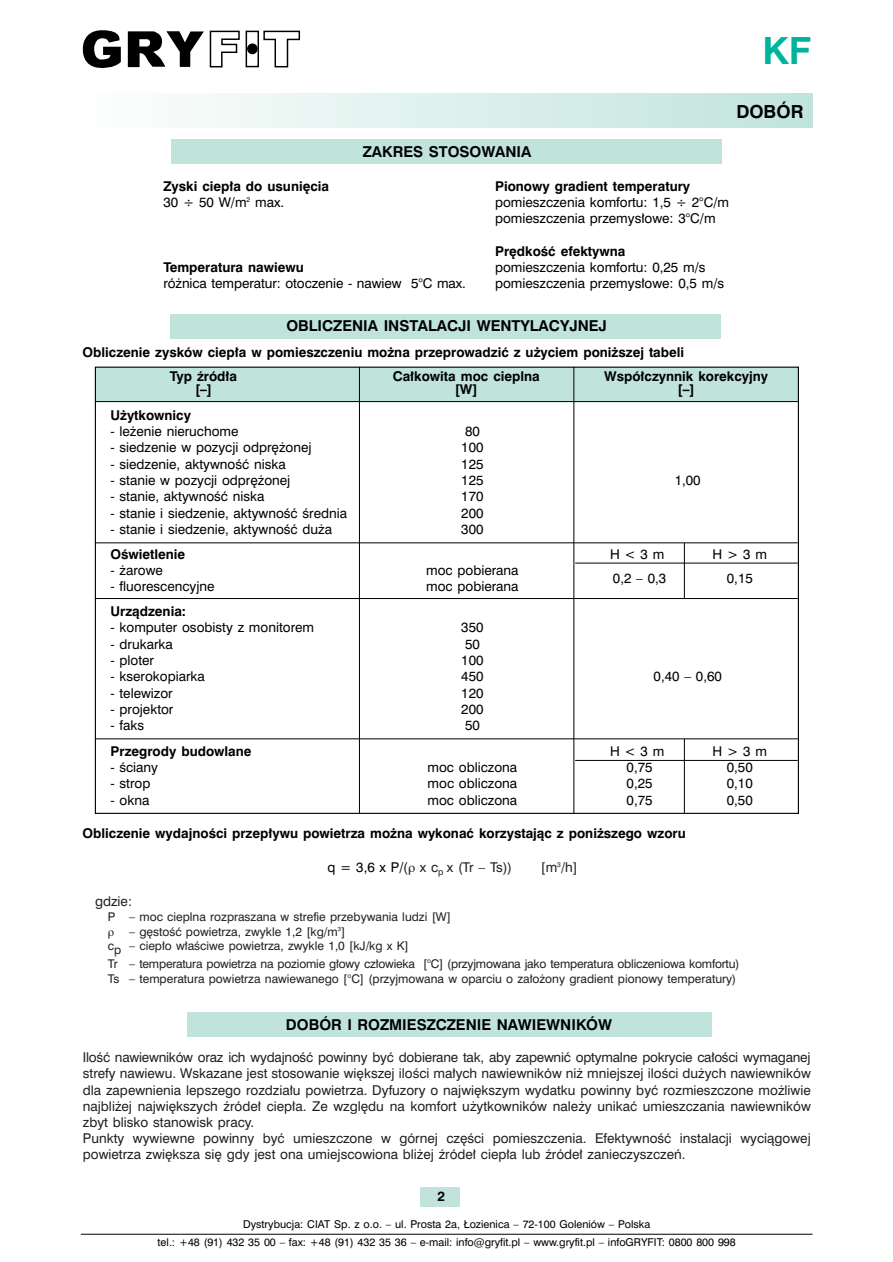
<style>
.page{position:relative;width:893px;height:1262px;background:#fff}
.page>*{position:absolute;margin:0;border:0;box-sizing:border-box;transform-origin:0 0}
.t1{font:700 37.5px "Swiss 721 PL";color:#00b49c}
.t2{font:700 18px "Swiss 721 PL";color:#000}
.t3{font:700 15px "Swiss 721 PL";color:#000}
.t4{font:13.5px/16.2px "Swiss 721 PL";color:#231f20}
.t5{font:13.5px/16.2px "Swiss 721 PL";color:#000}
.t6{font:700 13.5px/13.2px "Swiss 721 PL";color:#000;text-align:center}
.t7{font:12px/14.4px "Swiss 721 PL";color:#231f20}
.t8{font:10.8px/17.2px "Swiss 721 PL";color:#000;text-align:center}
.s1{font-weight:400}
.s2{color:#000}
.s3{font-family:"Helvetica"}
</style>
<div class="page">
<div style="left:96px;top:367px;width:701px;height:34px;background:#c0e4dc"></div>
<div style="left:73px;top:94px;width:739px;height:34px;background:linear-gradient(to right,#feffff,#c0e4db)"></div>
<div style="left:171px;top:140px;width:550px;height:24px;background:#c0e4dc"></div>
<div style="left:171px;top:314px;width:549px;height:24px;background:#c0e4dc"></div>
<div style="left:420px;top:1187px;width:39px;height:19px;background:#c0e4dc"></div>
<hr style="left:96px;top:401px;width:701px;height:1px;background:#000">
<hr style="left:359px;top:367px;width:1px;height:446px;background:#000">
<hr style="left:573px;top:367px;width:1px;height:446px;background:#000">
<hr style="left:95px;top:542px;width:702px;height:1px;background:#000">
<hr style="left:575px;top:563px;width:222px;height:1px;background:#000">
<hr style="left:95px;top:598px;width:702px;height:1px;background:#000">
<hr style="left:95px;top:738px;width:702px;height:1px;background:#000">
<hr style="left:684px;top:543px;width:1px;height:55px;background:#000">
<hr style="left:575px;top:760px;width:222px;height:1px;background:#000">
<hr style="left:684px;top:739px;width:1px;height:74px;background:#000">
<div style="left:187px;top:1012px;width:525px;height:25px;background:#c0e4dc"></div>
<svg style="left:263px;top:30px;width:38px;height:38px"></svg>
<div style="left:245px;top:31px;width:14px;height:36px;border:1px solid #000"></div>
<div style="left:247px;top:43px;width:11px;height:11px;background:#000;border:1px solid #000;border-radius:50%"></div>
<svg style="left:128px;top:30px;width:112px;height:38px"></svg>
<svg style="left:82px;top:30px;width:39px;height:38px"></svg>
<hr style="left:81px;top:1233px;width:731px;height:1px;background:#000">
<h1 class="t1" style="left:762px;top:32px;width:50px">KF</h1>
<h2 class="t2" style="left:736px;top:103px;width:69px">DOBÓR</h2>
<p class="t3" style="left:363px;top:144px;width:170px">ZAKRES STOSOWANIA</p>
<p class="t6" style="left:163px;top:179px;width:167px;line-height:16.2px;text-align:left">Zyski ciep∏a do usuni´cia<br><span class="s1">30 ÷ 50 W/m</span><sup>2</sup> <span class="s1">max.</span></p>
<p class="t6" style="left:163px;top:261px;width:142px">Temperatura nawiewu</p>
<p class="t5" style="left:163px;top:276px;width:304px">ró˝nica temperatur: otoczenie - nawiew 5°C max.</p>
<p class="t6" style="left:495px;top:180px;width:197px">Pionowy gradient temperatury</p>
<p class="t5" style="left:495px;top:195px;width:235px">pomieszczenia komfortu: 1,5 ÷ 2°C/m pomieszczenia przemys∏owe: 3°C/m</p>
<p class="t6" style="left:495px;top:245px;width:132px">Pr´dkoÊç efektywna</p>
<p class="t5" style="left:495px;top:260px;width:230px">pomieszczenia komfortu: 0,25 m/s pomieszczenia przemys∏owe: 0,5 m/s</p>
<p class="t3" style="left:286px;top:318px;width:322px">OBLICZENIA INSTALACJI WENTYLACYJNEJ</p>
<p class="t6" style="left:83px;top:346px;width:603px">Obliczenie zysków ciep∏a w pomieszczeniu mo˝na przeprowadziç z u˝yciem poni˝szej tabeli</p>
<p class="t6" style="left:170px;top:370px;width:69px">Typ êród∏a [–]</p>
<p class="t6" style="left:392px;top:370px;width:149px">Ca∏kowita moc cieplna [W]</p>
<p class="t6" style="left:604px;top:370px;width:165px">Wspó∏czynnik korekcyjny [–]</p>
<p class="t6" style="left:110px;top:409px;width:82px">U˝ytkownicy</p>
<p class="t5" style="left:110px;top:424px;width:129px">- le˝enie nieruchome</p>
<p class="t5" style="left:465px;top:424px;width:16px">80</p>
<p class="t5" style="left:110px;top:440px;width:202px">- siedzenie w pozycji odpr´˝onej</p>
<p class="t5" style="left:461px;top:440px;width:24px">100</p>
<p class="t5" style="left:110px;top:456px;width:177px">- siedzenie, aktywnoÊç niska</p>
<p class="t5" style="left:461px;top:456px;width:24px">125</p>
<p class="t5" style="left:110px;top:473px;width:181px">- stanie w pozycji odpr´˝onej</p>
<p class="t5" style="left:461px;top:473px;width:24px">125</p>
<p class="t5" style="left:674px;top:473px;width:27px">1,00</p>
<p class="t5" style="left:110px;top:489px;width:155px">- stanie, aktywnoÊç niska</p>
<p class="t5" style="left:461px;top:489px;width:24px">170</p>
<p class="t5" style="left:110px;top:505px;width:238px">- stanie i siedzenie, aktywnoÊç Êrednia</p>
<p class="t5" style="left:461px;top:505px;width:24px">200</p>
<p class="t5" style="left:110px;top:522px;width:223px">- stanie i siedzenie, aktywnoÊç du˝a</p>
<p class="t5" style="left:461px;top:522px;width:24px">300</p>
<p class="t6" style="left:110px;top:548px;width:76px">OÊwietlenie</p>
<p class="t5" style="left:610px;top:546px;width:56px">H &lt; 3 m</p>
<p class="t5" style="left:712px;top:546px;width:56px">H &gt; 3 m</p>
<p class="t5" style="left:110px;top:563px;width:54px">- ˝arowe</p>
<p class="t5" style="left:426px;top:563px;width:94px">moc pobierana</p>
<p class="t5" style="left:613px;top:570px;width:55px">0,2 – 0,3</p>
<p class="t5" style="left:726px;top:570px;width:27px">0,15</p>
<p class="t5" style="left:110px;top:579px;width:105px">- fluorescencyjne</p>
<p class="t5" style="left:426px;top:579px;width:94px">moc pobierana</p>
<p class="t6" style="left:110px;top:605px;width:77px">Urzàdzenia:</p>
<p class="t5" style="left:110px;top:620px;width:205px">- komputer osobisty z monitorem</p>
<p class="t5" style="left:461px;top:620px;width:24px">350</p>
<p class="t5" style="left:110px;top:636px;width:64px">- drukarka</p>
<p class="t5" style="left:465px;top:636px;width:16px">50</p>
<p class="t5" style="left:110px;top:652px;width:45px">- ploter</p>
<p class="t5" style="left:461px;top:652px;width:24px">100</p>
<p class="t5" style="left:110px;top:669px;width:96px">- kserokopiarka</p>
<p class="t5" style="left:461px;top:669px;width:24px">450</p>
<p class="t5" style="left:653px;top:669px;width:70px">0,40 – 0,60</p>
<p class="t5" style="left:110px;top:685px;width:64px">- telewizor</p>
<p class="t5" style="left:461px;top:685px;width:24px">120</p>
<p class="t5" style="left:110px;top:702px;width:64px">- projektor</p>
<p class="t5" style="left:461px;top:702px;width:24px">200</p>
<p class="t5" style="left:110px;top:718px;width:35px">- faks</p>
<p class="t5" style="left:465px;top:718px;width:16px">50</p>
<p class="t6" style="left:110px;top:745px;width:143px">Przegrody budowlane</p>
<p class="t5" style="left:610px;top:743px;width:56px">H &lt; 3 m</p>
<p class="t5" style="left:712px;top:743px;width:56px">H &gt; 3 m</p>
<p class="t5" style="left:110px;top:760px;width:49px">- Êciany</p>
<p class="t5" style="left:427px;top:760px;width:91px">moc obliczona</p>
<p class="t5" style="left:626px;top:760px;width:27px">0,75</p>
<p class="t5" style="left:726px;top:760px;width:27px">0,50</p>
<p class="t5" style="left:110px;top:776px;width:41px">- strop</p>
<p class="t5" style="left:427px;top:776px;width:91px">moc obliczona</p>
<p class="t5" style="left:626px;top:776px;width:27px">0,25</p>
<p class="t5" style="left:726px;top:776px;width:27px">0,10</p>
<p class="t5" style="left:110px;top:792px;width:40px">- okna</p>
<p class="t5" style="left:427px;top:792px;width:91px">moc obliczona</p>
<p class="t5" style="left:626px;top:792px;width:27px">0,75</p>
<p class="t5" style="left:726px;top:792px;width:27px">0,50</p>
<p class="t6" style="left:83px;top:827px;width:604px">Obliczenie wydajnoÊci przep∏ywu powietrza mo˝na wykonaç korzystajàc z poni˝szego wzoru</p>
<p class="t4" style="left:327px;top:859px;width:186px"><span class="s2">q = 3,6 x P/</span><span class="s3">(</span> x c<sub>p</sub> x (Tr – Ts))</p>
<p class="t4" style="left:541px;top:859px;width:38px">[m<sup>3</sup>/h]</p>
<p class="t4" style="left:95px;top:894px;width:38px">gdzie:</p>
<p class="t7" style="left:108px;top:910px;width:345px">P – moc cieplna rozpraszana w strefie przebywania ludzi [W]</p>
<p class="t7" style="left:108px;top:925px;width:302px;text-indent:21px">– g´stoÊç powietrza, zwykle 1,2 [kg/m<sup>3</sup>]<br>cp – ciep∏o w∏aÊciwe powietrza, zwykle 1,0 [kJ/kg x K]</p>
<p class="t7" style="left:108px;top:957px;width:633px">Tr – temperatura powietrza na poziomie g∏owy cz∏owieka [°C] (przyjmowana jako temperatura obliczeniowa komfortu)<br>Ts – temperatura powietrza nawiewanego [°C] (przyjmowana w oparciu o za∏o˝ony gradient pionowy temperatury)</p>
<p class="t3" style="left:286px;top:1017px;width:327px">DOBÓR I ROZMIESZCZENIE NAWIEWNIKÓW</p>
<p class="t4" style="left:83px;top:1050px;width:729px">IloÊç nawiewników oraz ich wydajnoÊç powinny byç dobierane tak, aby zapewniç optymalne pokrycie ca∏oÊci wymaganej strefy nawiewu. Wskazane jest stosowanie wi´kszej iloÊci ma∏ych nawiewników ni˝ mniejszej iloÊci du˝ych nawiewników dla zapewnienia lepszego rozdzia∏u powietrza. Dyfuzory o najwi´kszym wydatku powinny byç rozmieszczone mo˝liwie najbli˝ej najwi´kszych êróde∏ ciep∏a. Ze wzgl´du na komfort u˝ytkowników nale˝y unikaç umieszczania nawiewników zbyt blisko stanowisk pracy.<br>Punkty wywiewne powinny byç umieszczone w górnej cz´Êci pomieszczenia. EfektywnoÊç instalacji wyciàgowej powietrza zwi´ksza si´ gdy jest ona umiejscowiona bli˝ej êróde∏ ciep∏a lub êróde∏ zanieczyszczeƒ.</p>
<p class="t6" style="left:437px;top:1190px;width:9px">2</p>
<p class="t8" style="left:158px;top:1216px;width:579px">Dystrybucja: CIAT Sp. z o.o. – ul. Prosta 2a, ¸ozienica – 72-100 Goleniów – Polska<br>tel.: +48 (91) 432 35 00 – fax: +48 (91) 432 35 36 – e-mail: info@gryfit.pl – www.gryfit.pl – infoGRYFIT: 0800 800 998</p>
</div>
